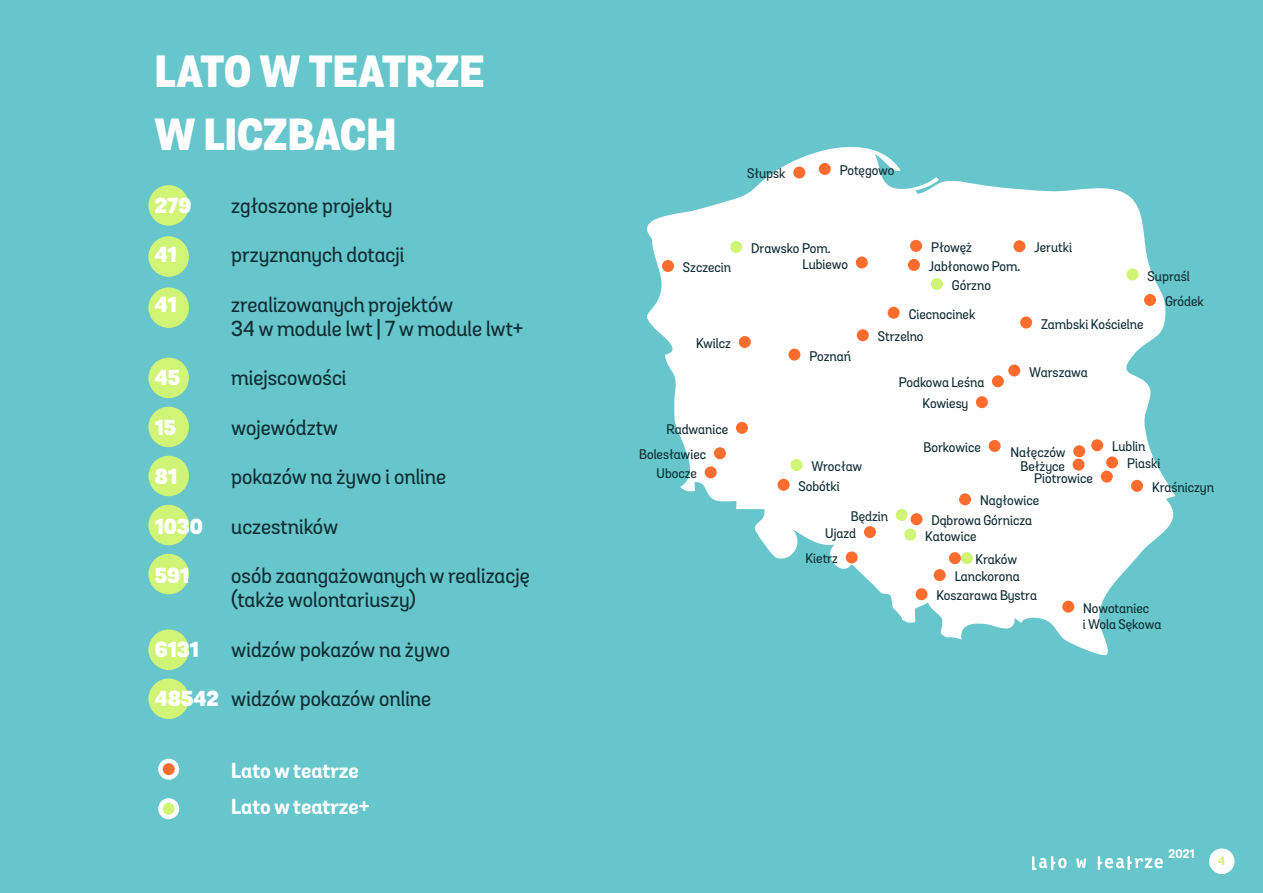
<style>
.page{position:relative;width:1263px;height:893px;background:#66c6cb}
.page>*{position:absolute;margin:0;border:0;box-sizing:border-box;transform-origin:0 0}
.TYTUL_SPEKTAKLU{font:800 43.5px "Grota Sans Alt";letter-spacing:.005em;color:#fff}
.w_liczbach{font:500 21px/24px "Grota Sans Alt";color:#0f2c33}
.w_liczbach-2{font:700 21px "Grota Sans Alt";color:#fff}
.w_liczbach-3{font:900 21px "Grota Sans Alt";color:#fff}
.MIASTO{font:500 13.5px/16.2px "Grota Sans Alt";color:#0f2c33}
.tekst{font:700 12px "Grota Sans Alt";color:#fff}
.tekst-2{font:700 12px "Grota Sans Alt";color:#d0f476}
.s1{font-weight:900;color:#fff}
</style>
<div class="page">
<svg style="left:647px;top:146px;width:529px;height:510px;fill:#fff"></svg>
<div style="left:819px;top:163px;width:12px;height:12px;background:#ff6d2e;border-radius:50%"></div>
<div style="left:793px;top:166px;width:12px;height:12px;background:#ff6d2e;border-radius:50%"></div>
<div style="left:1013px;top:240px;width:12px;height:12px;background:#ff6d2e;border-radius:50%"></div>
<div style="left:1144px;top:294px;width:12px;height:12px;background:#ff6d2e;border-radius:50%"></div>
<div style="left:1126px;top:268px;width:12px;height:12px;background:#d0f476;border-radius:50%"></div>
<div style="left:1020px;top:316px;width:12px;height:12px;background:#ff6d2e;border-radius:50%"></div>
<div style="left:931px;top:278px;width:12px;height:12px;background:#d0f476;border-radius:50%"></div>
<div style="left:908px;top:259px;width:12px;height:12px;background:#ff6d2e;border-radius:50%"></div>
<div style="left:910px;top:240px;width:12px;height:12px;background:#ff6d2e;border-radius:50%"></div>
<div style="left:856px;top:256px;width:12px;height:12px;background:#ff6d2e;border-radius:50%"></div>
<div style="left:730px;top:241px;width:12px;height:12px;background:#d0f476;border-radius:50%"></div>
<div style="left:662px;top:260px;width:12px;height:12px;background:#ff6d2e;border-radius:50%"></div>
<div style="left:739px;top:336px;width:12px;height:12px;background:#ff6d2e;border-radius:50%"></div>
<div style="left:888px;top:307px;width:12px;height:12px;background:#ff6d2e;border-radius:50%"></div>
<div style="left:857px;top:329px;width:12px;height:12px;background:#ff6d2e;border-radius:50%"></div>
<div style="left:788px;top:349px;width:12px;height:12px;background:#ff6d2e;border-radius:50%"></div>
<div style="left:736px;top:422px;width:12px;height:12px;background:#ff6d2e;border-radius:50%"></div>
<div style="left:714px;top:447px;width:12px;height:12px;background:#ff6d2e;border-radius:50%"></div>
<div style="left:705px;top:466px;width:12px;height:12px;background:#ff6d2e;border-radius:50%"></div>
<div style="left:790px;top:459px;width:12px;height:12px;background:#d0f476;border-radius:50%"></div>
<div style="left:778px;top:479px;width:12px;height:12px;background:#ff6d2e;border-radius:50%"></div>
<div style="left:1131px;top:480px;width:12px;height:12px;background:#ff6d2e;border-radius:50%"></div>
<div style="left:1106px;top:456px;width:12px;height:12px;background:#ff6d2e;border-radius:50%"></div>
<div style="left:1091px;top:439px;width:12px;height:12px;background:#ff6d2e;border-radius:50%"></div>
<div style="left:1072px;top:459px;width:12px;height:12px;background:#ff6d2e;border-radius:50%"></div>
<div style="left:1073px;top:445px;width:12px;height:12px;background:#ff6d2e;border-radius:50%"></div>
<div style="left:989px;top:440px;width:12px;height:12px;background:#ff6d2e;border-radius:50%"></div>
<div style="left:959px;top:493px;width:12px;height:12px;background:#ff6d2e;border-radius:50%"></div>
<div style="left:1062px;top:601px;width:12px;height:12px;background:#ff6d2e;border-radius:50%"></div>
<div style="left:949px;top:552px;width:12px;height:12px;background:#ff6d2e;border-radius:50%"></div>
<div style="left:961px;top:552px;width:12px;height:12px;background:#d0f476;border-radius:50%"></div>
<div style="left:934px;top:569px;width:12px;height:12px;background:#ff6d2e;border-radius:50%"></div>
<div style="left:915px;top:588px;width:12px;height:12px;background:#ff6d2e;border-radius:50%"></div>
<div style="left:1008px;top:364px;width:12px;height:12px;background:#ff6d2e;border-radius:50%"></div>
<div style="left:992px;top:375px;width:12px;height:12px;background:#ff6d2e;border-radius:50%"></div>
<div style="left:976px;top:396px;width:12px;height:12px;background:#ff6d2e;border-radius:50%"></div>
<div style="left:846px;top:551px;width:12px;height:12px;background:#ff6d2e;border-radius:50%"></div>
<div style="left:864px;top:526px;width:12px;height:12px;background:#ff6d2e;border-radius:50%"></div>
<div style="left:904px;top:529px;width:12px;height:12px;background:#d0f476;border-radius:50%"></div>
<div style="left:910px;top:513px;width:12px;height:12px;background:#ff6d2e;border-radius:50%"></div>
<div style="left:896px;top:509px;width:12px;height:12px;background:#d0f476;border-radius:50%"></div>
<div style="left:1101px;top:471px;width:12px;height:12px;background:#ff6d2e;border-radius:50%"></div>
<div style="left:1209px;top:848px;width:25px;height:26px;background:#fff;border-radius:50%"></div>
<svg style="left:1032px;top:856px;width:35px;height:14px"></svg>
<svg style="left:1098px;top:856px;width:65px;height:14px"></svg>
<svg style="left:1076px;top:858px;width:10px;height:10px"></svg>
<div style="left:148px;top:185px;width:41px;height:41px;background:#d0f476;border-radius:50%"></div>
<div style="left:148px;top:236px;width:41px;height:41px;background:#d0f476;border-radius:50%"></div>
<div style="left:148px;top:287px;width:41px;height:41px;background:#d0f476;border-radius:50%"></div>
<div style="left:148px;top:358px;width:41px;height:40px;background:#d0f476;border-radius:50%"></div>
<div style="left:148px;top:505px;width:41px;height:40px;background:#d0f476;border-radius:50%"></div>
<div style="left:148px;top:554px;width:41px;height:40px;background:#d0f476;border-radius:50%"></div>
<div style="left:148px;top:629px;width:41px;height:41px;background:#d0f476;border-radius:50%"></div>
<div style="left:148px;top:678px;width:41px;height:41px;background:#d0f476;border-radius:50%"></div>
<div style="left:148px;top:407px;width:41px;height:40px;background:#d0f476;border-radius:50%"></div>
<div style="left:148px;top:456px;width:41px;height:40px;background:#d0f476;border-radius:50%"></div>
<svg style="left:160px;top:761px;width:17px;height:16px"></svg>
<div style="left:158px;top:759px;width:21px;height:21px;border:4px solid #fff;border-radius:50%"></div>
<svg style="left:160px;top:800px;width:17px;height:17px"></svg>
<div style="left:158px;top:798px;width:21px;height:21px;border:4px solid #fff;border-radius:50%"></div>
<p class="TYTUL_SPEKTAKLU" style="left:155px;top:44px;width:331px">LATO W TEATRZE</p>
<p class="TYTUL_SPEKTAKLU" style="left:155px;top:107px;width:243px">W LICZBACH</p>
<p class="w_liczbach-3" style="left:155px;top:192px;width:38px">279</p>
<p class="w_liczbach" style="left:231px;top:194px;width:163px">zgłoszone projekty</p>
<p class="w_liczbach-3" style="left:155px;top:242px;width:23px">41</p>
<p class="w_liczbach" style="left:231px;top:244px;width:175px">przyznanych dotacji</p>
<p class="w_liczbach-3" style="left:155px;top:291px;width:23px">41</p>
<p class="w_liczbach" style="left:231px;top:293px;width:294px">zrealizowanych projektów<br>34 w module lwt | 7 w module lwt+</p>
<p class="w_liczbach-3" style="left:155px;top:365px;width:27px">45</p>
<p class="w_liczbach" style="left:231px;top:367px;width:117px">miejscowości</p>
<p class="w_liczbach-3" style="left:155px;top:414px;width:23px">15</p>
<p class="w_liczbach" style="left:231px;top:416px;width:108px">województw</p>
<p class="w_liczbach-3" style="left:155px;top:464px;width:24px">81</p>
<p class="w_liczbach" style="left:231px;top:466px;width:216px">pokazów na żywo i online</p>
<p class="w_liczbach-3" style="left:155px;top:513px;width:50px">1030</p>
<p class="w_liczbach" style="left:231px;top:515px;width:108px">uczestników</p>
<p class="w_liczbach-3" style="left:155px;top:563px;width:36px">591</p>
<p class="w_liczbach" style="left:231px;top:565px;width:300px">osób zaangażowanych w realizację (także wolontariuszy)</p>
<p class="w_liczbach-3" style="left:155px;top:636px;width:45px">6131</p>
<p class="w_liczbach" style="left:231px;top:638px;width:220px">widzów pokazów na żywo</p>
<p class="w_liczbach" style="left:155px;top:688px;width:278px"><span class="s1">48542</span> widzów pokazów online</p>
<p class="w_liczbach-2" style="left:231px;top:758px;width:129px">Lato wteatrze</p>
<p class="w_liczbach-2" style="left:231px;top:794px;width:140px">Lato wteatrze+</p>
<p class="MIASTO" style="left:747px;top:166px;width:40px">Słupsk</p>
<p class="MIASTO" style="left:840px;top:163px;width:56px">Potęgowo</p>
<p class="MIASTO" style="left:683px;top:260px;width:50px">Szczecin</p>
<p class="MIASTO" style="left:696px;top:336px;width:37px">Kwilcz</p>
<p class="MIASTO" style="left:666px;top:421px;width:63px">Radwanice</p>
<p class="MIASTO" style="left:639px;top:447px;width:69px">Bolesławiec</p>
<p class="MIASTO" style="left:657px;top:466px;width:42px">Ubocze</p>
<p class="MIASTO" style="left:751px;top:241px;width:81px">Drawsko Pom.</p>
<p class="MIASTO" style="left:802px;top:256px;width:47px">Lubiewo</p>
<p class="MIASTO" style="left:809px;top:348px;width:43px">Poznań</p>
<p class="MIASTO" style="left:931px;top:240px;width:42px">Płowęż</p>
<p class="MIASTO" style="left:929px;top:259px;width:93px">Jabłonowo Pom.</p>
<p class="MIASTO" style="left:952px;top:278px;width:41px">Górzno</p>
<p class="MIASTO" style="left:909px;top:306px;width:68px">Ciecnocinek</p>
<p class="MIASTO" style="left:878px;top:329px;width:47px">Strzelno</p>
<p class="MIASTO" style="left:1034px;top:240px;width:39px">Jerutki</p>
<p class="MIASTO" style="left:1147px;top:268px;width:44px">Supraśl</p>
<p class="MIASTO" style="left:1165px;top:294px;width:40px">Gródek</p>
<p class="MIASTO" style="left:1041px;top:316px;width:104px">Zambski Kościelne</p>
<p class="MIASTO" style="left:899px;top:375px;width:87px">Podkowa Leśna</p>
<p class="MIASTO" style="left:922px;top:396px;width:47px">Kowiesy</p>
<p class="MIASTO" style="left:1029px;top:364px;width:60px">Warszawa</p>
<p class="MIASTO" style="left:1112px;top:439px;width:35px">Lublin</p>
<p class="MIASTO" style="left:923px;top:440px;width:59px">Borkowice</p>
<p class="MIASTO" style="left:1010px;top:445px;width:57px">Nałęczów</p>
<p class="MIASTO" style="left:1127px;top:456px;width:35px">Piaski</p>
<p class="MIASTO" style="left:1020px;top:458px;width:46px">Bełżyce</p>
<p class="MIASTO" style="left:811px;top:459px;width:52px">Wrocław</p>
<p class="MIASTO" style="left:799px;top:478px;width:43px">Sobótki</p>
<p class="MIASTO" style="left:1152px;top:479px;width:64px">Kraśniczyn</p>
<p class="MIASTO" style="left:1034px;top:470px;width:60px">Piotrowice</p>
<p class="MIASTO" style="left:980px;top:493px;width:61px">Nagłowice</p>
<p class="MIASTO" style="left:851px;top:509px;width:39px">Będzin</p>
<p class="MIASTO" style="left:931px;top:513px;width:102px">Dąbrowa Górnicza</p>
<p class="MIASTO" style="left:825px;top:526px;width:32px">Ujazd</p>
<p class="MIASTO" style="left:925px;top:528px;width:53px">Katowice</p>
<p class="MIASTO" style="left:806px;top:551px;width:34px">Kietrz</p>
<p class="MIASTO" style="left:975px;top:552px;width:43px">Kraków</p>
<p class="MIASTO" style="left:955px;top:569px;width:67px">Lanckorona</p>
<p class="MIASTO" style="left:936px;top:588px;width:102px">Koszarawa Bystra</p>
<p class="MIASTO" style="left:1083px;top:600px;width:80px">Nowotaniec<br>i Wola Sękowa</p>
<p class="tekst" style="left:1168px;top:846px;width:28px">2021</p>
<p class="tekst-2" style="left:1218px;top:853px;width:9px">4</p>
</div>
